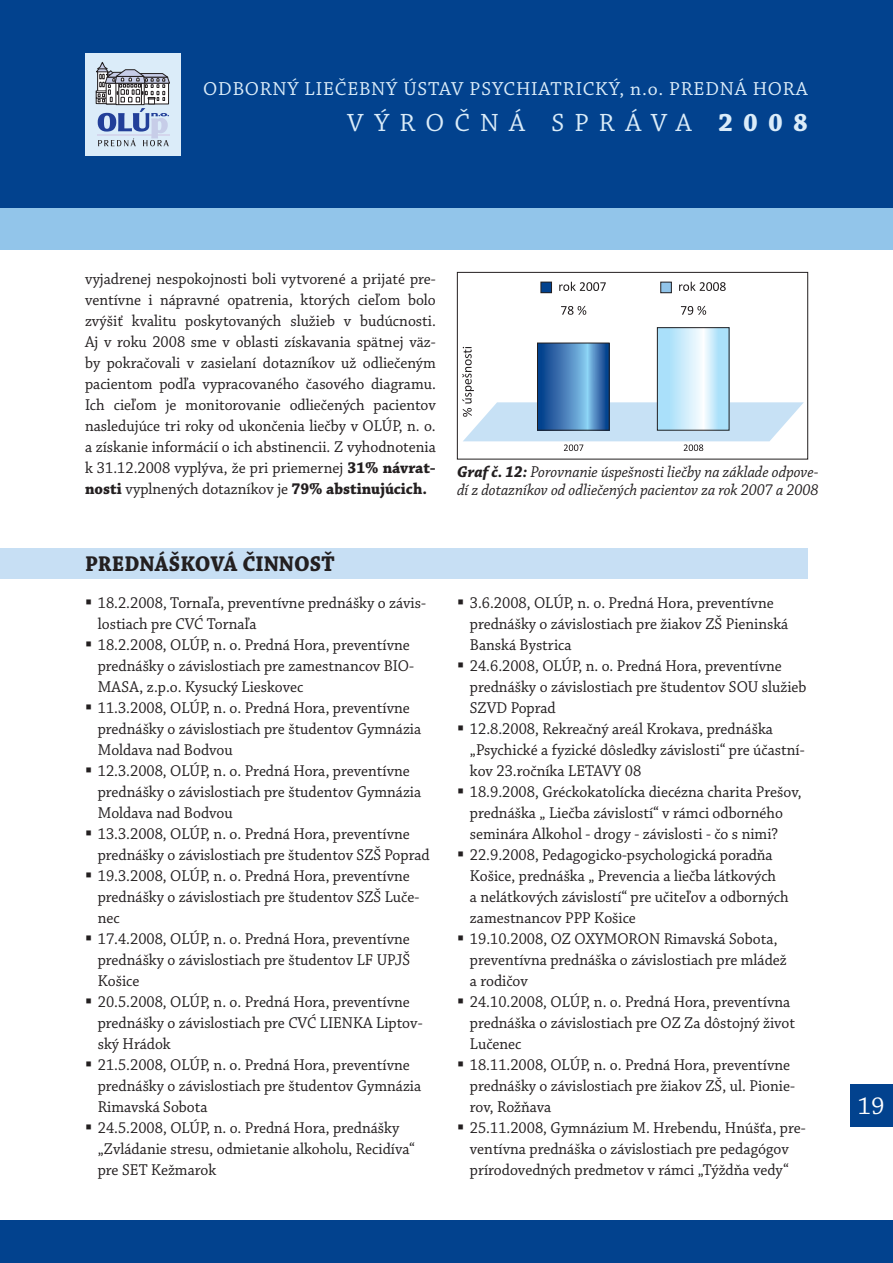
<style>
.page{position:relative;width:893px;height:1263px;background:#fff}
.page>*{position:absolute;margin:0;border:0;box-sizing:border-box;transform-origin:0 0}
.t1{font:26.25px "Chaparral Pro";letter-spacing:.39em;color:#dbecf9}
.t2{font:25.5px "Chaparral Pro";color:#fff}
.t3{font:700 22.5px "Chaparral Pro";color:#231f20;scale:.95 1}
.t4{font:19.8px "Chaparral Pro";letter-spacing:.04em;color:#dbecf9}
.t5{font:16.5px/21px "Chaparral Pro";color:#231f20;scale:.95 1}
.t6{font:italic 16.5px/18px "Chaparral Pro";color:#231f20;scale:.95 1}
.s1{font-weight:700}
</style>
<div class="page">
<div style="left:0;top:0;width:893px;height:208px;background:#02428e"></div>
<div style="left:0;top:1221px;width:893px;height:42px;background:#02428e"></div>
<div style="left:0;top:208px;width:893px;height:41px;background:#92c5ea"></div>
<div style="left:850px;top:1084px;width:43px;height:43px;background:#02428e"></div>
<div style="left:85px;top:54px;width:96px;height:102px;background:#dbecf9"></div>
<svg style="left:96px;top:62px;width:74px;height:84px"></svg>
<div style="left:0;top:549px;width:808px;height:30px;background:#c7dff4"></div>
<svg style="left:539px;top:345px;width:68px;height:2px"></svg>
<div style="left:537px;top:343px;width:72px;height:87px;border:1px solid #231f20"></div>
<svg style="left:659px;top:329px;width:68px;height:18px"></svg>
<div style="left:657px;top:327px;width:72px;height:103px;border:1px solid #231f20"></div>
<svg style="left:561px;top:306px;width:25px;height:9px"></svg>
<svg style="left:681px;top:306px;width:25px;height:9px"></svg>
<div style="left:541px;top:282px;width:10px;height:11px;background:#02428e"></div>
<div style="left:540px;top:282px;width:12px;height:11px;border:1px solid #231f20"></div>
<svg style="left:559px;top:282px;width:47px;height:9px"></svg>
<div style="left:661px;top:282px;width:10px;height:11px;background:#92c5ea"></div>
<div style="left:660px;top:282px;width:12px;height:11px;border:1px solid #231f20"></div>
<svg style="left:679px;top:282px;width:47px;height:9px"></svg>
<svg style="left:462px;top:347px;width:342px;height:104px"></svg>
<div style="left:457px;top:272px;width:351px;height:187px;border:1px solid #231f20"></div>
<p class="t4" style="left:203px;top:80px;width:606px">ODBORNÝ LIEČEBNÝ ÚSTAV PSYCHIATRICKÝ, n.o. PREDNÁ HORA</p>
<h1 class="t1" style="left:347px;top:112px;width:462px">VÝROČNÁ SPRÁVA <span class="s1">2008</span></h1>
<p class="t5" style="left:85px;top:270px;width:371px;text-align:justify">vyjadrenej nespokojnosti boli vytvorené a prijaté pre&shy;ventívne i nápravné opatrenia, ktorých cieľom bolo zvýšiť kvalitu poskytovaných služieb v budúcnosti.<br>Aj v roku 2008 sme v oblasti získavania spätnej väz&shy;by pokračovali v zasielaní dotazníkov už odliečeným pacientom podľa vypracovaného časového diagramu.<br>Ich cieľom je monitorovanie odliečených pacientov nasledujúce tri roky od ukončenia liečby v OLÚP, n. o. a získanie informácií o ich abstinencii. Z vyhodnotenia k 31.12.2008 vyplýva, že pri priemernej <span class="s1">31% návrat&shy;nosti</span> vyplnených dotazníkov je <span class="s1">79% abstinujúcich.</span></p>
<p class="t6" style="left:457px;top:465px;width:382px"><span class="s1">Graf č. 12:</span> Porovnanie úspešnosti liečby na základe odpove&shy;dí z dotazníkov od odliečených pacientov za rok 2007 a 2008</p>
<h3 class="t3" style="left:85px;top:555px;width:264px">PREDNÁŠKOVÁ ČINNOSŤ</h3>
<p class="t5" style="left:98px;top:593px;width:351px">18.2.2008, Tornaľa, preventívne prednášky o závis&shy;lostiach pre CVĆ Tornaľa<br>18.2.2008, OLÚP, n. o. Predná Hora, preventívne prednášky o závislostiach pre zamestnancov BIO-MASA, z.p.o. Kysucký Lieskovec<br>11.3.2008, OLÚP, n. o. Predná Hora, preventívne prednášky o závislostiach pre študentov Gymnázia Moldava nad Bodvou<br>12.3.2008, OLÚP, n. o. Predná Hora, preventívne prednášky o závislostiach pre študentov Gymnázia Moldava nad Bodvou<br>13.3.2008, OLÚP, n. o. Predná Hora, preventívne prednášky o závislostiach pre študentov SZŠ Poprad 19.3.2008, OLÚP, n. o. Predná Hora, preventívne prednášky o závislostiach pre študentov SZŠ Luče&shy;nec<br>17.4.2008, OLÚP, n. o. Predná Hora, preventívne prednášky o závislostiach pre študentov LF UPJŠ Košice<br>20.5.2008, OLÚP, n. o. Predná Hora, preventívne prednášky o závislostiach pre CVĆ LIENKA Liptov&shy;ský Hrádok<br>21.5.2008, OLÚP, n. o. Predná Hora, preventívne prednášky o závislostiach pre študentov Gymnázia Rimavská Sobota<br>24.5.2008, OLÚP, n. o. Predná Hora, prednášky „Zvládanie stresu, odmietanie alkoholu, Recidíva“ pre SET Kežmarok</p>
<p class="t5" style="left:470px;top:593px;width:356px">3.6.2008, OLÚP, n. o. Predná Hora, preventívne prednášky o závislostiach pre žiakov ZŠ Pieninská Banská Bystrica<br>24.6.2008, OLÚP, n. o. Predná Hora, preventívne prednášky o závislostiach pre študentov SOU služieb SZVD Poprad<br>12.8.2008, Rekreačný areál Krokava, prednáška „Psychické a fyzické dôsledky závislosti“ pre účastní&shy;kov 23.ročníka LETAVY 08<br>18.9.2008, Gréckokatolícka diecézna charita Prešov, prednáška „ Liečba závislostí“ v rámci odborného seminára Alkohol - drogy - závislosti - čo s nimi?<br>22.9.2008, Pedagogicko-psychologická poradňa Košice, prednáška „ Prevencia a liečba látkových<br>a nelátkových závislostí“ pre učiteľov a odborných zamestnancov PPP Košice<br>19.10.2008, OZ OXYMORON Rimavská Sobota, preventívna prednáška o závislostiach pre mládež<br>a rodičov<br>24.10.2008, OLÚP, n. o. Predná Hora, preventívna prednáška o závislostiach pre OZ Za dôstojný život Lučenec<br>18.11.2008, OLÚP, n. o. Predná Hora, preventívne prednášky o závislostiach pre žiakov ZŠ, ul. Pionie&shy;rov, Rožňava<br>25.11.2008, Gymnázium M. Hrebendu, Hnúšťa, pre&shy;ventívna prednáška o závislostiach pre pedagógov prírodovedných predmetov v rámci „Týždňa vedy“</p>
<h2 class="t2" style="left:858px;top:1096px;width:28px">19</h2>
</div>
